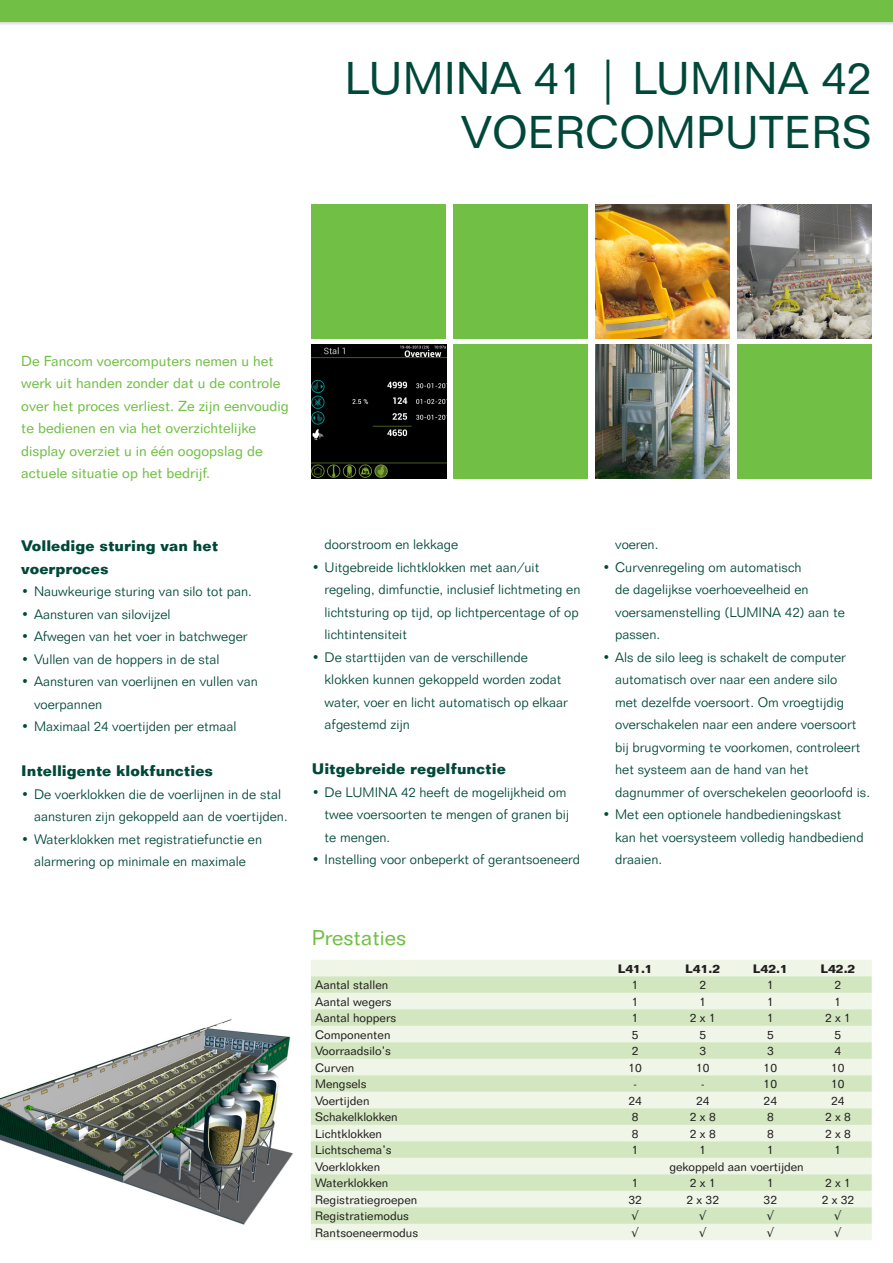
<style>
.page{position:relative;width:893px;height:1263px;background:#fff}
.page>*{position:absolute;margin:0;border:0;box-sizing:border-box;transform-origin:0 0}
.Title_-_Back_page{font:45px "Folio BT";color:#004839}
.Table_header{font:21px "Folio BT";color:#71bf44}
.Paragraph_header{font:700 15px/22.5px "Folio BT";color:#004839}
.Intro_text{font:14.25px/22.5px "Folio BT";color:#71bf44}
.t1{font:300 13.5px/22.5px "Folio BT";color:#004839}
.Table_text{font:12px "Folio BT";color:#231f20}
.Table_column_header{font:700 12px "Folio BT";color:#231f20}
</style>
<div class="page">
<div style="left:0;top:0;width:893px;height:27px;background:#231f20;opacity:.25"></div>
<div style="left:0;top:0;width:893px;height:21px;background:#71bf44"></div>
<img style="left:595px;top:204px;width:135px;height:134px">
<div style="left:737px;top:344px;width:135px;height:134px;background:#71bf44"></div>
<img style="left:312px;top:344px;width:134px;height:134px">
<div style="left:312px;top:204px;width:134px;height:134px;background:#71bf44"></div>
<div style="left:454px;top:204px;width:134px;height:134px;background:#71bf44"></div>
<div style="left:454px;top:344px;width:134px;height:134px;background:#71bf44"></div>
<img style="left:737px;top:204px;width:135px;height:134px">
<img style="left:595px;top:344px;width:135px;height:134px">
<div style="left:311px;top:960px;width:561px;height:280px;background:#eff6e8"></div>
<svg style="left:311px;top:976px;width:561px;height:248px;background:#dfeed2"></svg>
<img style="left:0;top:1019px;width:293px;height:206px">
<svg style="left:632px;top:1210px;width:7px;height:10px"></svg>
<svg style="left:699px;top:1210px;width:8px;height:10px"></svg>
<svg style="left:767px;top:1210px;width:7px;height:10px"></svg>
<svg style="left:834px;top:1210px;width:8px;height:10px"></svg>
<svg style="left:632px;top:1227px;width:7px;height:10px"></svg>
<svg style="left:699px;top:1227px;width:8px;height:10px"></svg>
<svg style="left:767px;top:1227px;width:7px;height:10px"></svg>
<svg style="left:834px;top:1227px;width:8px;height:10px"></svg>
<p class="Title_-_Back_page" style="left:345px;top:50px;width:529px">LUMINA 41 | LUMINA 42</p>
<p class="Title_-_Back_page" style="left:461px;top:104px;width:412px">VOERCOMPUTERS</p>
<p class="Intro_text" style="left:21px;top:349px;width:269px">De Fancom voercomputers nemen u het werk uit handen zonder dat u de controle over het proces verliest. Ze zijn eenvoudig te bedienen en via het overzichtelijke display overziet u in één oogopslag de actuele situatie op het bedrijf.</p>
<p class="Paragraph_header" style="left:21px;top:534px;width:199px">Volledige sturing van het voerproces</p>
<p class="t1" style="left:21px;top:580px;width:232px">• Nauwkeurige sturing van silo tot pan.</p>
<p class="t1" style="left:21px;top:602px;width:151px">• Aansturen van silovijzel</p>
<p class="t1" style="left:21px;top:625px;width:228px">• Afwegen van het voer in batchweger</p>
<p class="t1" style="left:21px;top:647px;width:200px">• Vullen van de hoppers in de stal</p>
<p class="t1" style="left:34px;top:670px;width:225px;text-indent:-13px">• Aansturen van voerlijnen en vullen van voerpannen</p>
<p class="t1" style="left:21px;top:715px;width:217px">• Maximaal 24 voertijden per etmaal</p>
<p class="Paragraph_header" style="left:21px;top:759px;width:193px">Intelligente klokfuncties</p>
<p class="t1" style="left:34px;top:782px;width:255px;text-indent:-13px">• De voerklokken die de voerlijnen in de stal aansturen zijn gekoppeld aan de voertijden.</p>
<p class="t1" style="left:21px;top:827px;width:242px;text-align:center">• Waterklokken met registratiefunctie en alarmering op minimale en maximale</p>
<p class="t1" style="left:325px;top:533px;width:135px">doorstroom en lekkage</p>
<p class="t1" style="left:325px;top:556px;width:257px;text-indent:-13px">• Uitgebreide lichtklokken met aan/uit regeling, dimfunctie, inclusief lichtmeting en lichtsturing op tijd, op lichtpercentage of op lichtintensiteit</p>
<p class="t1" style="left:325px;top:646px;width:245px;text-indent:-13px">• De starttijden van de verschillende klokken kunnen gekoppeld worden zodat water, voer en licht automatisch op elkaar afgestemd zijn</p>
<p class="Paragraph_header" style="left:312px;top:758px;width:195px">Uitgebreide regelfunctie</p>
<p class="t1" style="left:325px;top:781px;width:246px;text-indent:-13px">• De LUMINA 42 heeft de mogelijkheid om twee voersoorten te mengen of granen bij te mengen.</p>
<p class="t1" style="left:312px;top:848px;width:270px">• Instelling voor onbeperkt of gerantsoeneerd</p>
<p class="t1" style="left:615px;top:533px;width:45px">voeren.</p>
<p class="t1" style="left:615px;top:556px;width:231px;text-indent:-13px">• Curvenregeling om automatisch<br>de dagelijkse voerhoeveelheid en voersamenstelling (LUMINA 42) aan te passen.</p>
<p class="t1" style="left:615px;top:646px;width:256px;text-indent:-13px">• Als de silo leeg is schakelt de computer automatisch over naar een andere silo<br>met dezelfde voersoort. Om vroegtijdig overschakelen naar een andere voersoort bij brugvorming te voorkomen, controleert het systeem aan de hand van het dagnummer of overschekelen geoorloofd is.</p>
<p class="t1" style="left:615px;top:803px;width:250px;text-indent:-13px">• Met een optionele handbedieningskast kan het voersysteem volledig handbediend draaien.</p>
<p class="Table_header" style="left:312px;top:925px;width:96px">Prestaties</p>
<p class="Table_column_header" style="left:618px;top:961px;width:37px">L41.1</p>
<p class="Table_column_header" style="left:685px;top:961px;width:37px">L41.2</p>
<p class="Table_column_header" style="left:753px;top:961px;width:37px">L42.1</p>
<p class="Table_column_header" style="left:820px;top:961px;width:37px">L42.2</p>
<p class="Table_text" style="left:315px;top:977px;width:75px">Aantal stallen</p>
<p class="Table_text" style="left:632px;top:977px;width:8px">1</p>
<p class="Table_text" style="left:699px;top:977px;width:8px">2</p>
<p class="Table_text" style="left:767px;top:977px;width:8px">1</p>
<p class="Table_text" style="left:835px;top:977px;width:8px">2</p>
<p class="Table_text" style="left:315px;top:994px;width:78px">Aantal wegers</p>
<p class="Table_text" style="left:632px;top:994px;width:8px">1</p>
<p class="Table_text" style="left:699px;top:994px;width:8px">1</p>
<p class="Table_text" style="left:767px;top:994px;width:8px">1</p>
<p class="Table_text" style="left:835px;top:994px;width:8px">1</p>
<p class="Table_text" style="left:315px;top:1010px;width:83px">Aantal hoppers</p>
<p class="Table_text" style="left:632px;top:1010px;width:8px">1</p>
<p class="Table_text" style="left:690px;top:1010px;width:27px">2 x 1</p>
<p class="Table_text" style="left:767px;top:1010px;width:8px">1</p>
<p class="Table_text" style="left:825px;top:1010px;width:27px">2 x 1</p>
<p class="Table_text" style="left:315px;top:1027px;width:77px">Componenten</p>
<p class="Table_text" style="left:632px;top:1027px;width:8px">5</p>
<p class="Table_text" style="left:699px;top:1027px;width:8px">5</p>
<p class="Table_text" style="left:767px;top:1027px;width:8px">5</p>
<p class="Table_text" style="left:835px;top:1027px;width:8px">5</p>
<p class="Table_text" style="left:315px;top:1043px;width:77px">Voorraadsilo’s</p>
<p class="Table_text" style="left:632px;top:1043px;width:8px">2</p>
<p class="Table_text" style="left:699px;top:1043px;width:8px">3</p>
<p class="Table_text" style="left:767px;top:1043px;width:8px">3</p>
<p class="Table_text" style="left:835px;top:1043px;width:8px">4</p>
<p class="Table_text" style="left:315px;top:1060px;width:41px">Curven</p>
<p class="Table_text" style="left:628px;top:1060px;width:15px">10</p>
<p class="Table_text" style="left:696px;top:1060px;width:15px">10</p>
<p class="Table_text" style="left:764px;top:1060px;width:15px">10</p>
<p class="Table_text" style="left:831px;top:1060px;width:15px">10</p>
<p class="Table_text" style="left:315px;top:1076px;width:53px">Mengsels</p>
<p class="Table_text" style="left:633px;top:1076px;width:6px">-</p>
<p class="Table_text" style="left:701px;top:1076px;width:6px">-</p>
<p class="Table_text" style="left:764px;top:1076px;width:15px">10</p>
<p class="Table_text" style="left:831px;top:1076px;width:15px">10</p>
<p class="Table_text" style="left:315px;top:1093px;width:56px">Voertijden</p>
<p class="Table_text" style="left:628px;top:1093px;width:15px">24</p>
<p class="Table_text" style="left:696px;top:1093px;width:15px">24</p>
<p class="Table_text" style="left:764px;top:1093px;width:15px">24</p>
<p class="Table_text" style="left:831px;top:1093px;width:15px">24</p>
<p class="Table_text" style="left:315px;top:1109px;width:84px">Schakelklokken</p>
<p class="Table_text" style="left:632px;top:1109px;width:8px">8</p>
<p class="Table_text" style="left:690px;top:1109px;width:27px">2 x 8</p>
<p class="Table_text" style="left:767px;top:1109px;width:8px">8</p>
<p class="Table_text" style="left:825px;top:1109px;width:27px">2 x 8</p>
<p class="Table_text" style="left:315px;top:1126px;width:68px">Lichtklokken</p>
<p class="Table_text" style="left:632px;top:1126px;width:8px">8</p>
<p class="Table_text" style="left:690px;top:1126px;width:27px">2 x 8</p>
<p class="Table_text" style="left:767px;top:1126px;width:8px">8</p>
<p class="Table_text" style="left:825px;top:1126px;width:27px">2 x 8</p>
<p class="Table_text" style="left:315px;top:1142px;width:78px">Lichtschema’s</p>
<p class="Table_text" style="left:632px;top:1142px;width:8px">1</p>
<p class="Table_text" style="left:699px;top:1142px;width:8px">1</p>
<p class="Table_text" style="left:767px;top:1142px;width:8px">1</p>
<p class="Table_text" style="left:835px;top:1142px;width:8px">1</p>
<p class="Table_text" style="left:315px;top:1159px;width:67px">Voerklokken</p>
<p class="Table_text" style="left:669px;top:1159px;width:136px">gekoppeld aan voertijden</p>
<p class="Table_text" style="left:315px;top:1175px;width:75px">Waterklokken</p>
<p class="Table_text" style="left:632px;top:1175px;width:8px">1</p>
<p class="Table_text" style="left:690px;top:1175px;width:27px">2 x 1</p>
<p class="Table_text" style="left:767px;top:1175px;width:8px">1</p>
<p class="Table_text" style="left:825px;top:1175px;width:27px">2 x 1</p>
<p class="Table_text" style="left:315px;top:1192px;width:104px">Registratiegroepen</p>
<p class="Table_text" style="left:628px;top:1192px;width:15px">32</p>
<p class="Table_text" style="left:686px;top:1192px;width:34px">2 x 32</p>
<p class="Table_text" style="left:764px;top:1192px;width:15px">32</p>
<p class="Table_text" style="left:822px;top:1192px;width:34px">2 x 32</p>
<p class="Table_text" style="left:315px;top:1208px;width:95px">Registratiemodus</p>
<p class="Table_text" style="left:315px;top:1225px;width:105px">Rantsoeneermodus</p>
</div>
